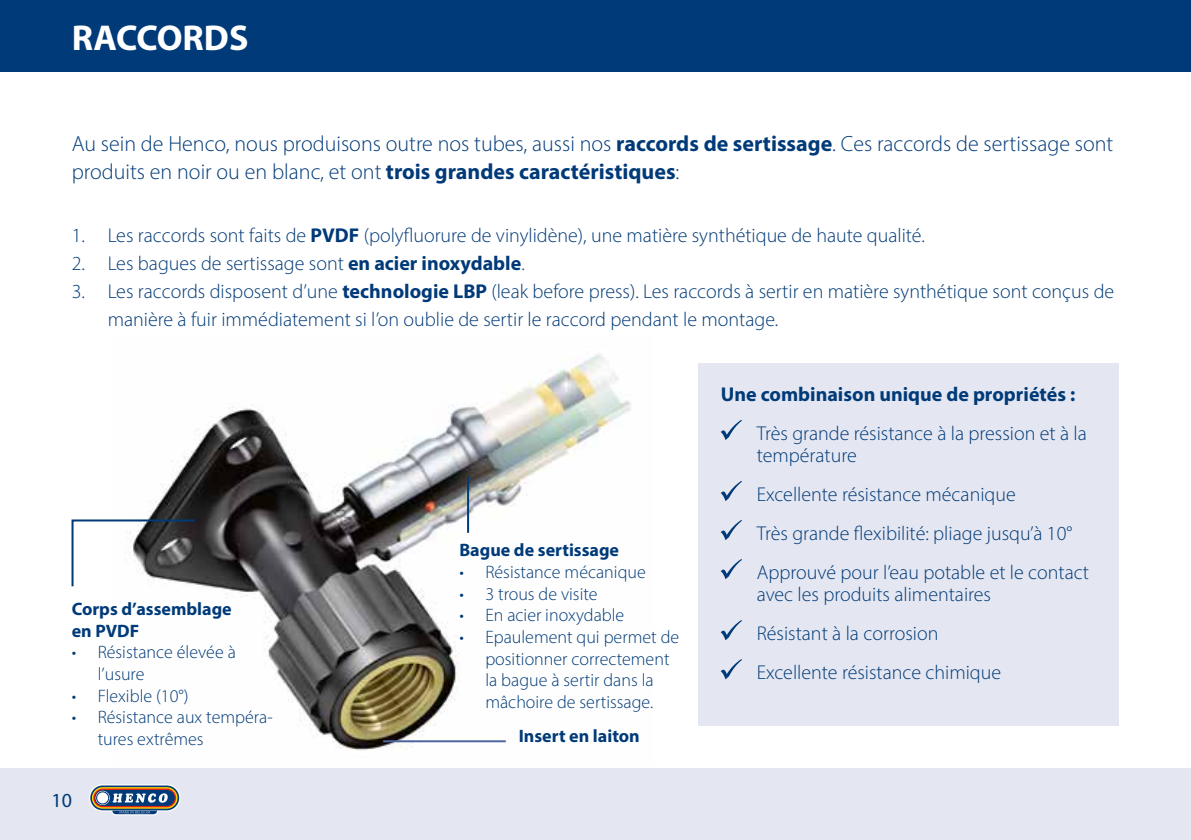
<style>
.page{position:relative;width:1191px;height:840px;background:#fff}
.page>*{position:absolute;margin:0;border:0;box-sizing:border-box;transform-origin:0 0}
.t1{font:700 36px "Myriad Pro";color:#fff}
.t2{font:300 22px/28.8px "Myriad Pro";color:#003a78}
.t3{font:300 20px/39px "Myriad Pro";color:#003a78}
.t4{font:700 20px "Myriad Pro";color:#003a78}
.t5{font:20px "Myriad Pro";color:#003a78}
.t6{font:300 18px/21.6px "Myriad Pro";color:#003a78}
.t7{font:700 18px/21.6px "Myriad Pro";color:#003a78}
.s1{font-weight:700}
</style>
<div class="page">
<div style="left:0;top:0;width:1191px;height:72px;background:#003a78"></div>
<div style="left:0;top:767px;width:1191px;height:72px;background:#e4e6f1"></div>
<svg style="left:89px;top:784px;width:91px;height:31px"></svg>
<img style="left:149px;top:354px;width:482px;height:397px">
<svg style="left:71px;top:518px;width:126px;height:70px"></svg>
<hr style="left:383px;top:739px;width:123px;height:2px;background:#4e669c">
<hr style="left:467px;top:476px;width:2px;height:56px;background:#003a78">
<div style="left:698px;top:363px;width:421px;height:362px;background:#e4e6f1"></div>
<svg style="left:720px;top:419px;width:22px;height:21px"></svg>
<svg style="left:721px;top:481px;width:21px;height:20px"></svg>
<svg style="left:720px;top:520px;width:22px;height:20px"></svg>
<svg style="left:720px;top:559px;width:22px;height:20px"></svg>
<svg style="left:720px;top:620px;width:22px;height:20px"></svg>
<svg style="left:720px;top:659px;width:22px;height:20px"></svg>
<h1 class="t1" style="left:72px;top:14px;width:178px">RACCORDS</h1>
<p class="t2" style="left:72px;top:129px;width:1043px">Au sein de Henco, nous produisons outre nos tubes, aussi nos <span class="s1">raccords de sertissage</span>. Ces raccords de sertissage sont produits en noir ou en blanc, et ont <span class="s1">trois grandes caractéristiques</span>:</p>
<p class="t3" style="left:72px;top:215px;width:854px">1. Les raccords sont faits de <span class="s1">PVDF</span> (polyfluorure de vinylidène), une matière synthétique de haute qualité.</p>
<p class="t3" style="left:72px;top:243px;width:454px">2. Les bagues de sertissage sont <span class="s1">en acier inoxydable</span>.</p>
<p class="t3" style="left:108px;top:277px;width:1008px;line-height:28px;text-indent:-36px">3. Les raccords disposent d’une <span class="s1">technologie LBP</span> (leak before press). Les raccords à sertir en matière synthétique sont conçus de manière à fuir immédiatement si l’on oublie de sertir le raccord pendant le montage.</p>
<p class="t7" style="left:72px;top:597px;width:162px">Corps d’assemblage en PVDF</p>
<p class="t6" style="left:98px;top:641px;width:140px;text-indent:-26px">• Résistance élevée à l’usure</p>
<p class="t6" style="left:72px;top:684px;width:118px">• Flexible (10°)</p>
<p class="t6" style="left:98px;top:706px;width:177px;text-indent:-26px">• Résistance aux tempéra&shy;tures extrêmes</p>
<p class="t5" style="left:51px;top:787px;width:22px">10</p>
<p class="t7" style="left:459px;top:538px;width:161px">Bague de sertissage</p>
<p class="t6" style="left:459px;top:560px;width:188px">• Résistance mécanique</p>
<p class="t6" style="left:459px;top:582px;width:140px">• 3 trous de visite</p>
<p class="t6" style="left:459px;top:604px;width:166px">• En acier inoxydable</p>
<p class="t6" style="left:485px;top:625px;width:195px;text-indent:-26px">• Epaulement qui permet de positionner correctement la bague à sertir dans la mâchoire de sertissage.</p>
<p class="t7" style="left:519px;top:724px;width:123px">Insert en laiton</p>
<p class="t4" style="left:720px;top:381px;width:356px">Une combinaison unique de propriétés :</p>
<p class="t3" style="left:756px;top:422px;width:332px;line-height:22px">Très grande résistance à la pression et à la température</p>
<p class="t3" style="left:756px;top:474px;width:334px">Excellente résistance mécanique<br>Très grande flexibilité: pliage jusqu’à 10°<br>Approuvé pour l’eau potable et le contact</p>
<p class="t3" style="left:756px;top:574px;width:246px">avec les produits alimentaires<br>Résistant à la corrosion<br>Excellente résistance chimique</p>
</div>
